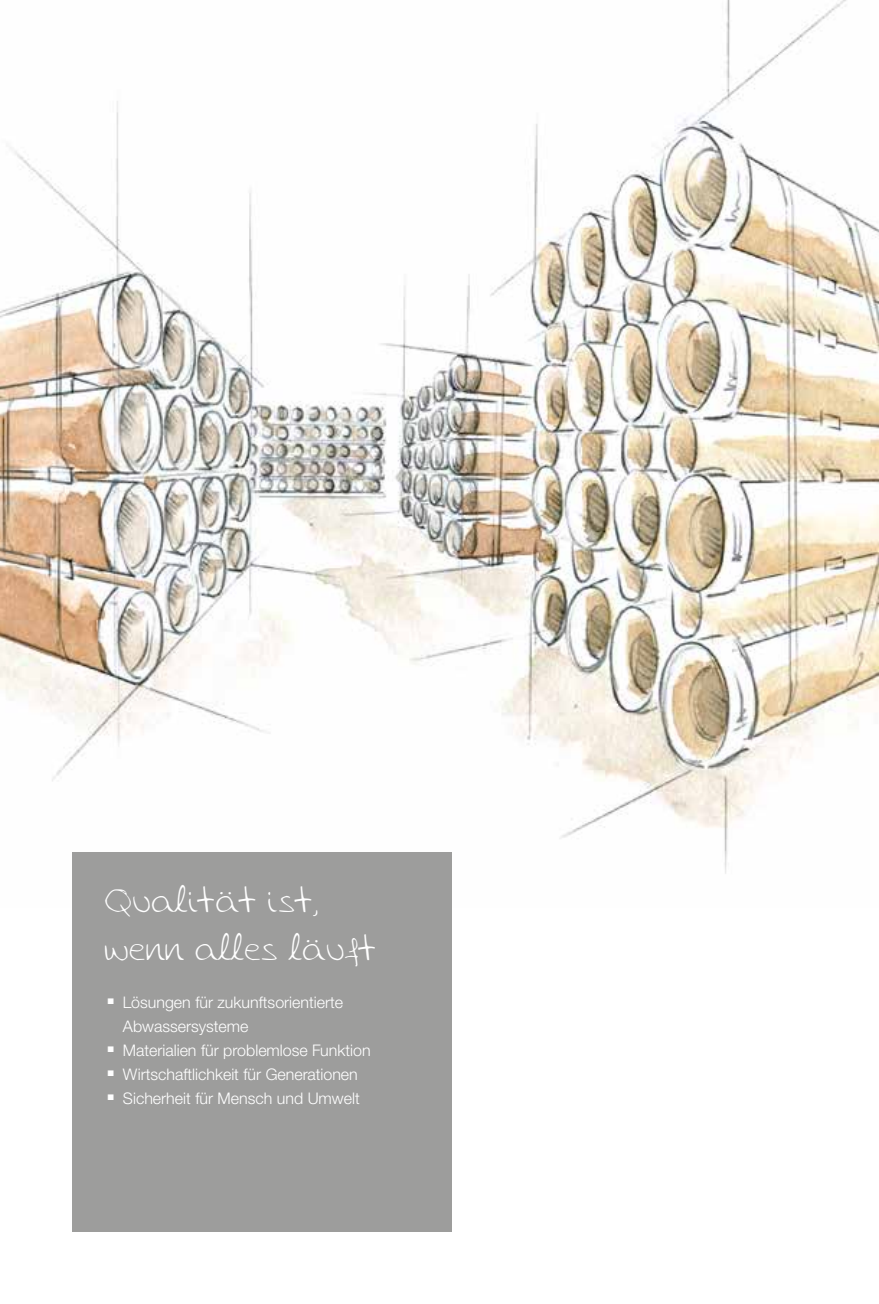
<style>
.page{position:relative;width:879px;height:1304px;background:#fff}
.page>*{position:absolute;margin:0;border:0;box-sizing:border-box;transform-origin:0 0}
.t1{font:700 36px "Helvetica Neue LTW1 G";color:#fff}
.t2{font:32px/48px "Aida Garmo Scrap Rounded";letter-spacing:.09em;color:#fff}
.t3{font:300 16px/24px "Helvetica Neue LTW1 G";color:#fff}
</style>
<div class="page">
<img style="left:0;top:0;width:879px;height:874px">
<div style="left:72px;top:852px;width:380px;height:380px;background:#9d9d9c"></div>
<h2 class="t2" style="left:106px;top:877px;width:270px">Qualität ist, wenn alles läuft</h2>
<h1 class="t1" style="left:106px;top:969px;width:12px">.</h1>
<p class="t3" style="left:123px;top:990px;width:222px">Lösungen für zukunftsorientierte<br>Abwassersysteme</p>
<h1 class="t1" style="left:106px;top:1017px;width:12px">.</h1>
<p class="t3" style="left:123px;top:1038px;width:249px">Materialien für problemlose Funktion</p>
<h1 class="t1" style="left:106px;top:1041px;width:12px">.</h1>
<p class="t3" style="left:123px;top:1062px;width:236px">Wirtschaftlichkeit für Generationen</p>
<h1 class="t1" style="left:106px;top:1065px;width:12px">.</h1>
<p class="t3" style="left:123px;top:1086px;width:238px">Sicherheit für Mensch und Umwelt</p>
</div>
